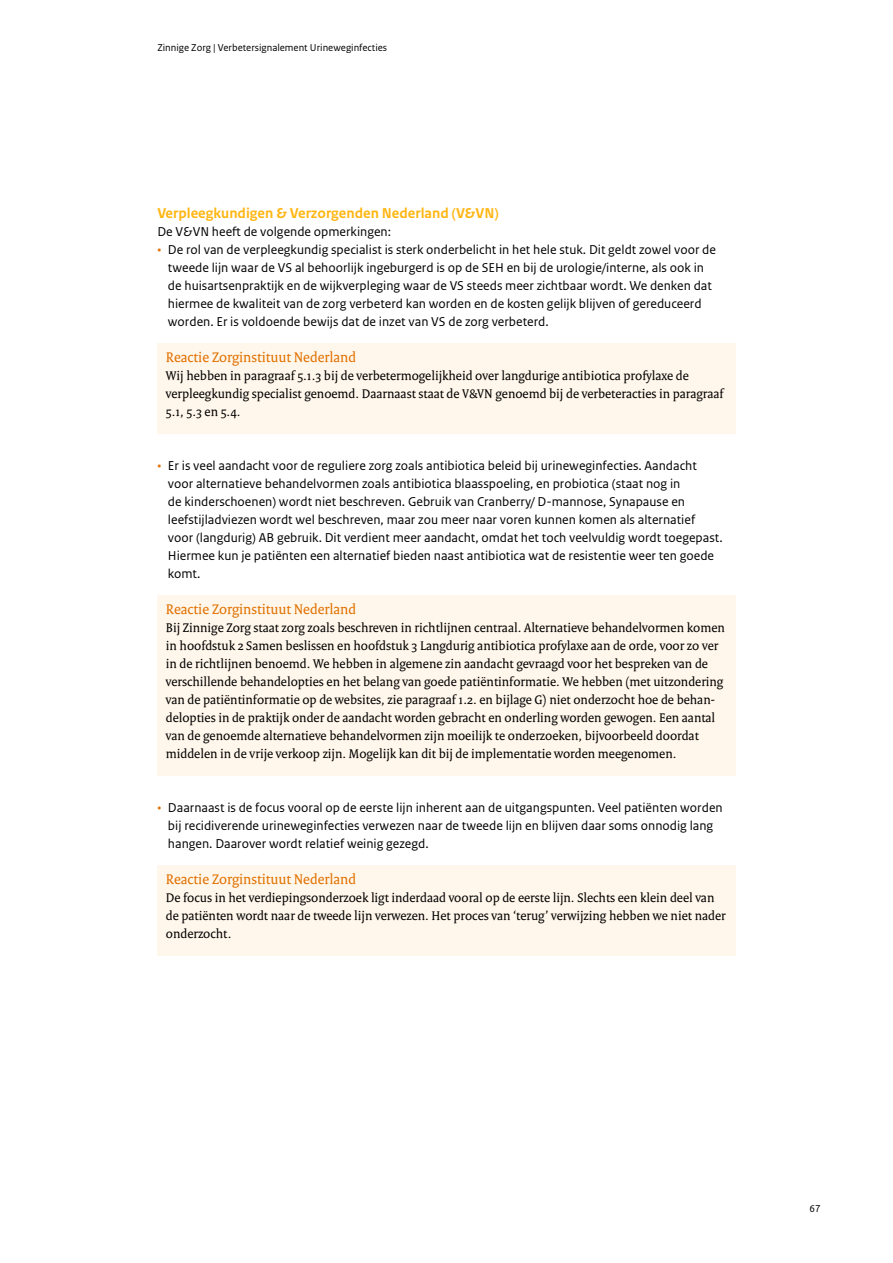
<style>
.page{position:relative;width:893px;height:1263px;background:#fff}
.page>*{position:absolute;margin:0;border:0;box-sizing:border-box;transform-origin:0 0}
.t1{font:15px "Rijksoverheid Serif";color:#e17000}
.t2{font:700 15px "Rijksoverheid Sans Text";color:#ffb612}
.t3{font:13.5px/18px "Rijksoverheid Sans Text";color:#000}
.t4{font:13.5px/18px "Rijksoverheid Serif";color:#000}
.t5{font:10.5px "Rijksoverheid Sans Text";color:#000}
.s1{color:#e17000}
</style>
<div class="page">
<div style="left:157px;top:344px;width:579px;height:90px;background:#fff7eb"></div>
<div style="left:157px;top:596px;width:579px;height:180px;background:#fff7eb"></div>
<div style="left:157px;top:866px;width:579px;height:90px;background:#fff7eb"></div>
<p class="t5" style="left:157px;top:42px;width:231px">Zinnige Zorg | Verbetersignalement Urineweginfecties</p>
<p class="t2" style="left:157px;top:204px;width:343px">Verpleegkundigen &amp; Verzorgenden Nederland (V&amp;VN)</p>
<p class="t3" style="left:157px;top:223px;width:235px">De V&amp;VN heeft de volgende opmerkingen:</p>
<p class="t3" style="left:168px;top:241px;width:550px;text-indent:-11px"><span class="s1">•</span> De rol van de verpleegkundig specialist is sterk onderbelicht in het hele stuk. Dit geldt zowel voor de tweede lijn waar de VS al behoorlijk ingeburgerd is op de SEH en bij de urologie/interne, als ook in de huisartsenpraktijk en de wijkverpleging waar de VS steeds meer zichtbaar wordt. We denken dat hiermee de kwaliteit van de zorg verbeterd kan worden en de kosten gelijk blijven of gereduceerd worden. Er is voldoende bewijs dat de inzet van VS de zorg verbeterd.</p>
<p class="t1" style="left:166px;top:348px;width:192px">Reactie Zorginstituut Nederland</p>
<p class="t4" style="left:166px;top:366px;width:559px">Wij hebben in paragraaf 5.1.3 bij de verbetermogelijkheid over langdurige antibiotica profylaxe de verpleegkundig specialist genoemd. Daarnaast staat de V&amp;VN genoemd bij de verbeteracties in paragraaf<br>5.1, 5.3 en 5.4.</p>
<p class="t3" style="left:168px;top:457px;width:556px;text-indent:-11px"><span class="s1">•</span> Er is veel aandacht voor de reguliere zorg zoals antibiotica beleid bij urineweginfecties. Aandacht voor alternatieve behandelvormen zoals antibiotica blaasspoeling, en probiotica (staat nog in<br>de kinderschoenen) wordt niet beschreven. Gebruik van Cranberry/ D-mannose, Synapause en leefstijladviezen wordt wel beschreven, maar zou meer naar voren kunnen komen als alternatief voor (langdurig) AB gebruik. Dit verdient meer aandacht, omdat het toch veelvuldig wordt toegepast.<br>Hiermee kun je patiënten een alternatief bieden naast antibiotica wat de resistentie weer ten goede komt.</p>
<p class="t1" style="left:166px;top:600px;width:192px">Reactie Zorginstituut Nederland</p>
<p class="t4" style="left:166px;top:618px;width:561px">Bij Zinnige Zorg staat zorg zoals beschreven in richtlijnen centraal. Alternatieve behandelvormen komen in hoofdstuk 2 Samen beslissen en hoofdstuk 3 Langdurig antibiotica profylaxe aan de orde, voor zo ver in de richtlijnen benoemd. We hebben in algemene zin aandacht gevraagd voor het bespreken van de verschillende behandelopties en het belang van goede patiëntinformatie. We hebben (met uitzondering van de patiëntinformatie op de websites, zie paragraaf 1.2. en bijlage G) niet onderzocht hoe de behan&shy;delopties in de praktijk onder de aandacht worden gebracht en onderling worden gewogen. Een aantal van de genoemde alternatieve behandelvormen zijn moeilijk te onderzoeken, bijvoorbeeld doordat middelen in de vrije verkoop zijn. Mogelijk kan dit bij de implementatie worden meegenomen.</p>
<p class="t3" style="left:168px;top:799px;width:556px;text-indent:-11px"><span class="s1">•</span> Daarnaast is de focus vooral op de eerste lijn inherent aan de uitgangspunten. Veel patiënten worden bij recidiverende urineweginfecties verwezen naar de tweede lijn en blijven daar soms onnodig lang hangen. Daarover wordt relatief weinig gezegd.</p>
<p class="t1" style="left:166px;top:870px;width:192px">Reactie Zorginstituut Nederland</p>
<p class="t4" style="left:166px;top:888px;width:561px">De focus in het verdiepingsonderzoek ligt inderdaad vooral op de eerste lijn. Slechts een klein deel van de patiënten wordt naar de tweede lijn verwezen. Het proces van ‘terug’ verwijzing hebben we niet nader onderzocht.</p>
<p class="t5" style="left:809px;top:1202px;width:13px">67</p>
</div>
